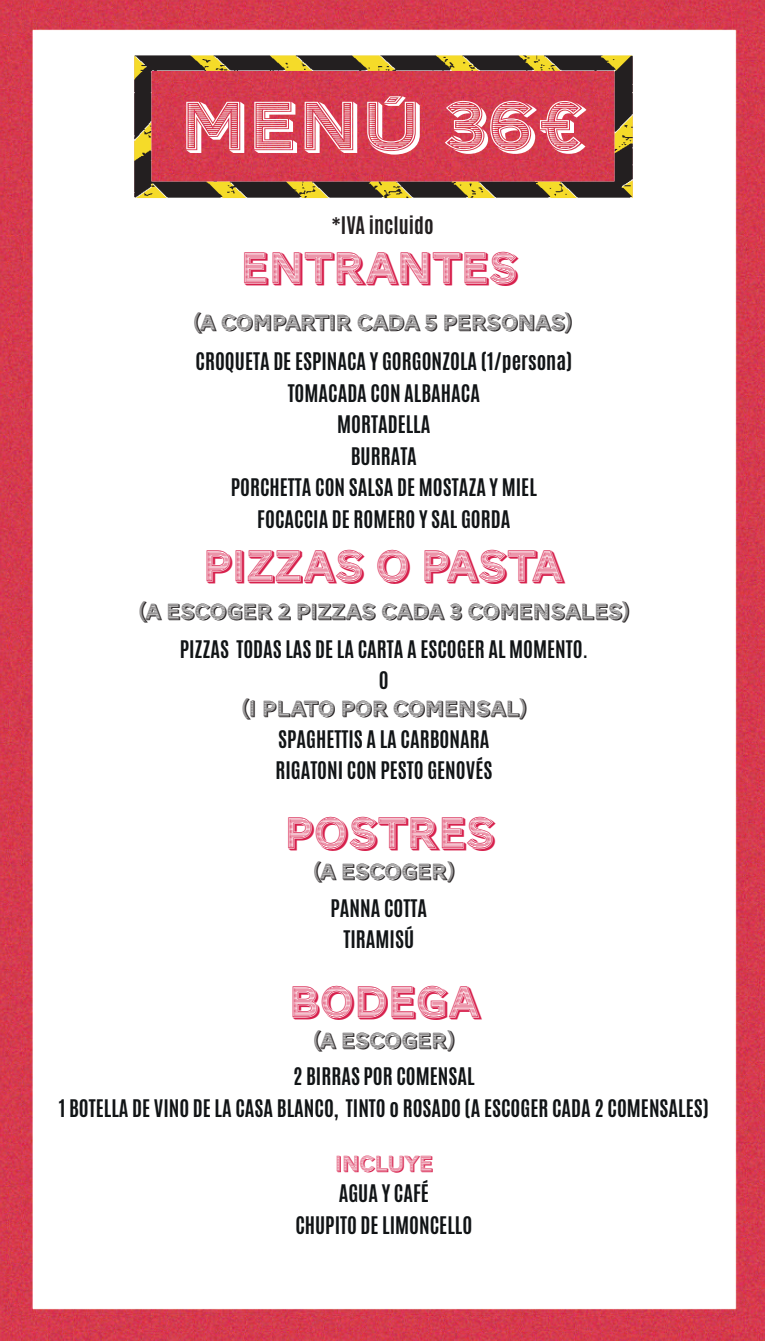
<style>
.page{position:relative;width:765px;height:1341px;background:#fff}
.page>*{position:absolute;margin:0;border:0;box-sizing:border-box;transform-origin:0 0}
.t1{font:70.42px "AW Conqueror Std Carved";color:#fff;scale:1.14 1}
.t2{font:45.45px "AW Conqueror Std Carved";color:#d7214d}
.t3{font:22.5px "AW Conqueror Std Carved";color:#231f20}
.t4{font:22.5px "AW Conqueror Std Carved";color:#d7214d}
.t5{font:700 20.25px/31.5px "Antonio";color:#111416;text-align:center}
.t6{font:700 20.25px "Antonio";color:#231f20}
</style>
<div class="page">
<img style="left:0;top:0;width:751px;height:1341px">
<img style="left:53px;top:0;width:660px;height:279px">
<img style="left:751px;top:0;width:13px;height:1341px">
<h1 class="t1" style="left:179px;top:89px;width:356px">MENÚ 36€</h1>
<p class="t6" style="left:331px;top:210px;width:104px">*IVA incluido</p>
<h2 class="t2" style="left:240px;top:244px;width:279px">ENTRANTES</h2>
<p class="t3" style="left:193px;top:311px;width:380px">(A COMPARTIR CADA 5 PERSONAS)</p>
<p class="t5" style="left:195px;top:346px;width:378px">CROQUETA DE ESPINACA Y GORGONZOLA (1/persona)<br>TOMACADA CON ALBAHACA<br>MORTADELLA<br>BURRATA<br>PORCHETTA CON SALSA DE MOSTAZA Y MIEL<br>FOCACCIA DE ROMERO Y SAL GORDA</p>
<h2 class="t2" style="left:202px;top:542px;width:361px">PIZZAS O PASTA</h2>
<p class="t3" style="left:138px;top:600px;width:492px">(A ESCOGER 2 PIZZAS CADA 3 COMENSALES)</p>
<p class="t5" style="left:180px;top:634px;width:409px">PIZZAS TODAS LAS DE LA CARTA A ESCOGER AL MOMENTO.<br>O</p>
<p class="t3" style="left:241px;top:697px;width:286px">(1 PLATO POR COMENSAL)</p>
<p class="t5" style="left:275px;top:724px;width:218px;text-align:left">SPAGHETTIS A LA CARBONARA<br>RIGATONI CON PESTO GENOVÉS</p>
<h2 class="t2" style="left:284px;top:809px;width:212px">POSTRES</h2>
<p class="t3" style="left:313px;top:860px;width:143px">(A ESCOGER)</p>
<p class="t5" style="left:330px;top:892px;width:98px">PANNA COTTA<br>TIRAMISÚ</p>
<h2 class="t2" style="left:288px;top:978px;width:192px">BODEGA</h2>
<p class="t3" style="left:313px;top:1028px;width:143px">(A ESCOGER)</p>
<p class="t5" style="left:59px;top:1061px;width:651px">2 BIRRAS POR COMENSAL<br>1 BOTELLA DE VINO DE LA CASA BLANCO, TINTO o ROSADO (A ESCOGER CADA 2 COMENSALES)</p>
<p class="t4" style="left:334px;top:1151px;width:100px">INCLUYE</p>
<p class="t5" style="left:295px;top:1178px;width:178px">AGUA Y CAFÉ<br>CHUPITO DE LIMONCELLO</p>
</div>
